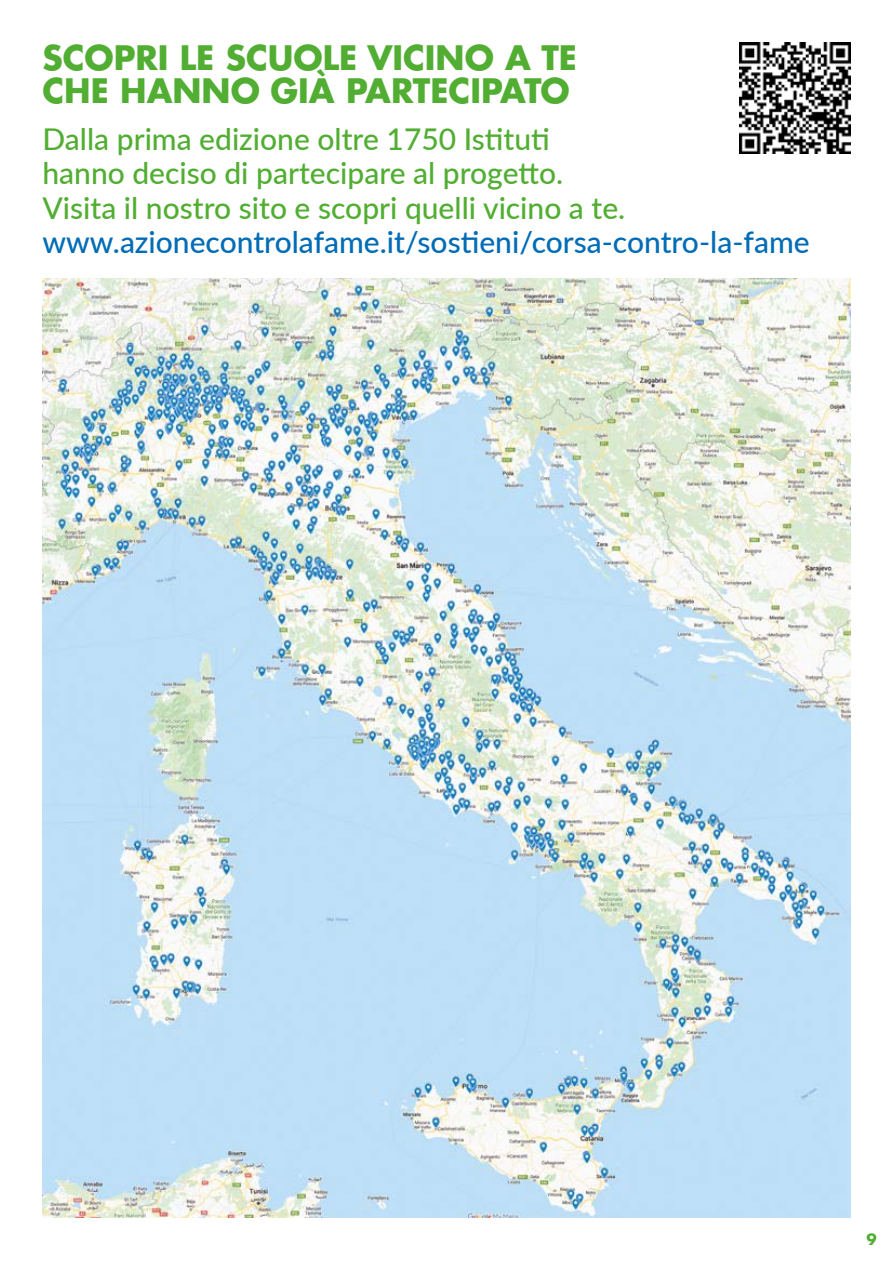
<style>
.page{position:relative;width:893px;height:1263px;background:#fff}
.page>*{position:absolute;margin:0;border:0;box-sizing:border-box;transform-origin:0 0}
.t1{font:700 33px/33px "Futura LT Pro";color:#52ae32}
.t2{font:500 30px/34.5px "Lato";color:#52ae32}
.t3{font:500 30px "Lato";color:#006cb6}
.t4{font:700 15px "Futura LT Pro";color:#52ae32}
</style>
<div class="page">
<img style="left:739px;top:43px;width:111px;height:111px">
<img style="left:43px;top:279px;width:807px;height:939px">
<p class="t1" style="left:43px;top:40px;width:536px">SCOPRI LE SCUOLE VICINO A TE<br>CHE HANNO GIÀ PARTECIPATO</p>
<p class="t2" style="left:43px;top:120px;width:584px">Dalla prima edizione oltre 1750 Istituti hanno deciso di partecipare al progetto.<br>Visita il nostro sito e scopri quelli vicino a te.</p>
<p class="t3" style="left:43px;top:221px;width:769px">www.azionecontrolafame.it/sostieni/corsa-contro-la-fame</p>
<p class="t4" style="left:867px;top:1228px;width:12px">9</p>
</div>
